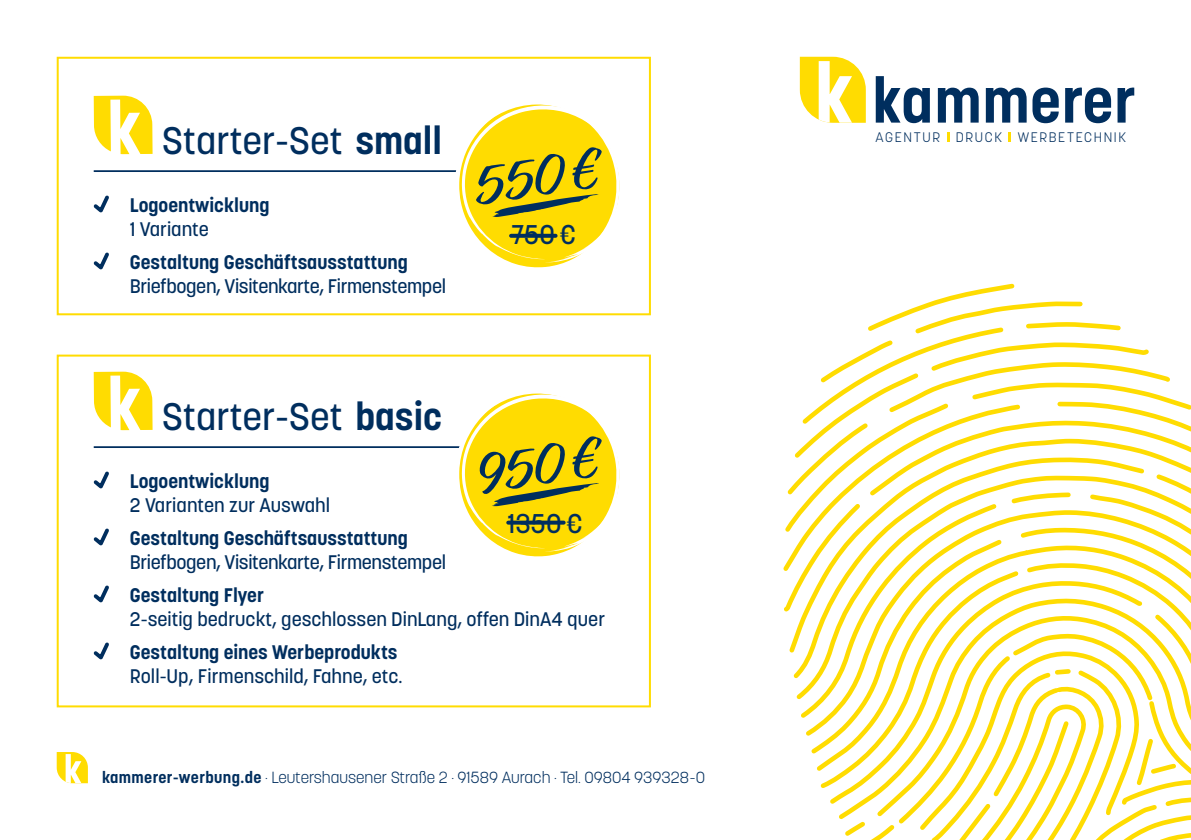
<style>
.page{position:relative;width:1191px;height:840px;background:#fff}
.page>*{position:absolute;margin:0;border:0;box-sizing:border-box;transform-origin:0 0}
.t1{font:700 54px "Relation";color:#002e5e}
.t2{font:500 37.8px "Korolev";color:#002e5e}
.t3{font:500 26.8px "Korolev";color:#002e5e}
.t4{font:700 19.4px "Korolev";color:#002e5e}
.t5{font:500 19.4px "Korolev";color:#002e5e}
.t6{font:500 19.4px "Korolev";letter-spacing:-.02em;color:#002e5e}
.t7{font:300 16px "Korolev";color:#002e5e}
.t8{font:300 13.8px "Korolev";letter-spacing:.12em;color:#002e5e}
.s1{font-weight:700}
</style>
<div class="page">
<div style="left:57px;top:354px;width:594px;height:353px;border:2px solid #ffdc01"></div>
<div style="left:57px;top:57px;width:594px;height:258px;border:2px solid #ffdc01"></div>
<svg style="left:57px;top:752px;width:31px;height:30px"></svg>
<svg style="left:875px;top:76px;width:259px;height:47px"></svg>
<svg style="left:800px;top:57px;width:66px;height:66px"></svg>
<svg style="left:947px;top:132px;width:2px;height:10px"></svg>
<svg style="left:1008px;top:132px;width:3px;height:10px"></svg>
<svg style="left:783px;top:283px;width:408px;height:556px"></svg>
<hr style="left:94px;top:170px;width:456px;height:2px;background:#002e5e">
<svg style="left:455px;top:104px;width:165px;height:164px"></svg>
<svg style="left:93px;top:471px;width:16px;height:18px"></svg>
<svg style="left:93px;top:528px;width:16px;height:18px"></svg>
<svg style="left:93px;top:585px;width:16px;height:18px"></svg>
<svg style="left:93px;top:642px;width:16px;height:18px"></svg>
<svg style="left:93px;top:195px;width:16px;height:18px"></svg>
<svg style="left:93px;top:252px;width:16px;height:18px"></svg>
<svg style="left:94px;top:95px;width:59px;height:59px"></svg>
<svg style="left:94px;top:371px;width:59px;height:59px"></svg>
<hr style="left:94px;top:446px;width:456px;height:2px;background:#002e5e">
<svg style="left:455px;top:393px;width:165px;height:164px"></svg>
<svg style="left:511px;top:234px;width:44px;height:4px"></svg>
<svg style="left:508px;top:520px;width:55px;height:4px"></svg>
<h2 class="t2" style="left:162px;top:117px;width:282px">Starter-Set <span class="s1">small</span></h2>
<p class="t4" style="left:130px;top:193px;width:141px">Logoentwicklung</p>
<p class="t5" style="left:130px;top:216px;width:81px">1 Variante</p>
<p class="t4" style="left:130px;top:250px;width:279px">Gestaltung Geschäftsausstattung</p>
<p class="t6" style="left:130px;top:273px;width:318px">Briefbogen, Visitenkarte, Firmenstempel</p>
<h1 class="t1" style="left:468px;top:155px;width:128px;rotate:-9deg">550€</h1>
<h3 class="t3" style="left:511px;top:218px;width:66px">750 €</h3>
<h2 class="t2" style="left:162px;top:392px;width:282px">Starter-Set <span class="s1">basic</span></h2>
<h1 class="t1" style="left:468px;top:444px;width:128px;rotate:-9deg">950€</h1>
<h3 class="t3" style="left:507px;top:506px;width:77px">1350 €</h3>
<p class="t4" style="left:130px;top:469px;width:141px">Logoentwicklung</p>
<p class="t5" style="left:130px;top:492px;width:202px">2 Varianten zur Auswahl</p>
<p class="t4" style="left:130px;top:526px;width:279px">Gestaltung Geschäftsausstattung</p>
<p class="t6" style="left:130px;top:549px;width:318px">Briefbogen, Visitenkarte, Firmenstempel</p>
<p class="t4" style="left:130px;top:583px;width:136px">Gestaltung Flyer</p>
<p class="t5" style="left:130px;top:606px;width:477px">2-seitig bedruckt, geschlossen DinLang, offen DinA4 quer</p>
<p class="t4" style="left:130px;top:640px;width:269px">Gestaltung eines Werbeprodukts</p>
<p class="t5" style="left:130px;top:663px;width:274px">Roll-Up, Firmenschild, Fahne, etc.</p>
<p class="t7" style="left:102px;top:767px;width:604px"><span class="s1">kammerer-werbung.de</span> · Leutershausener Straße 2 · 91589 Aurach · Tel. 09804 939328-0</p>
<p class="t8" style="left:875px;top:128px;width:252px">AGENTUR DRUCK WERBETECHNIK</p>
</div>
